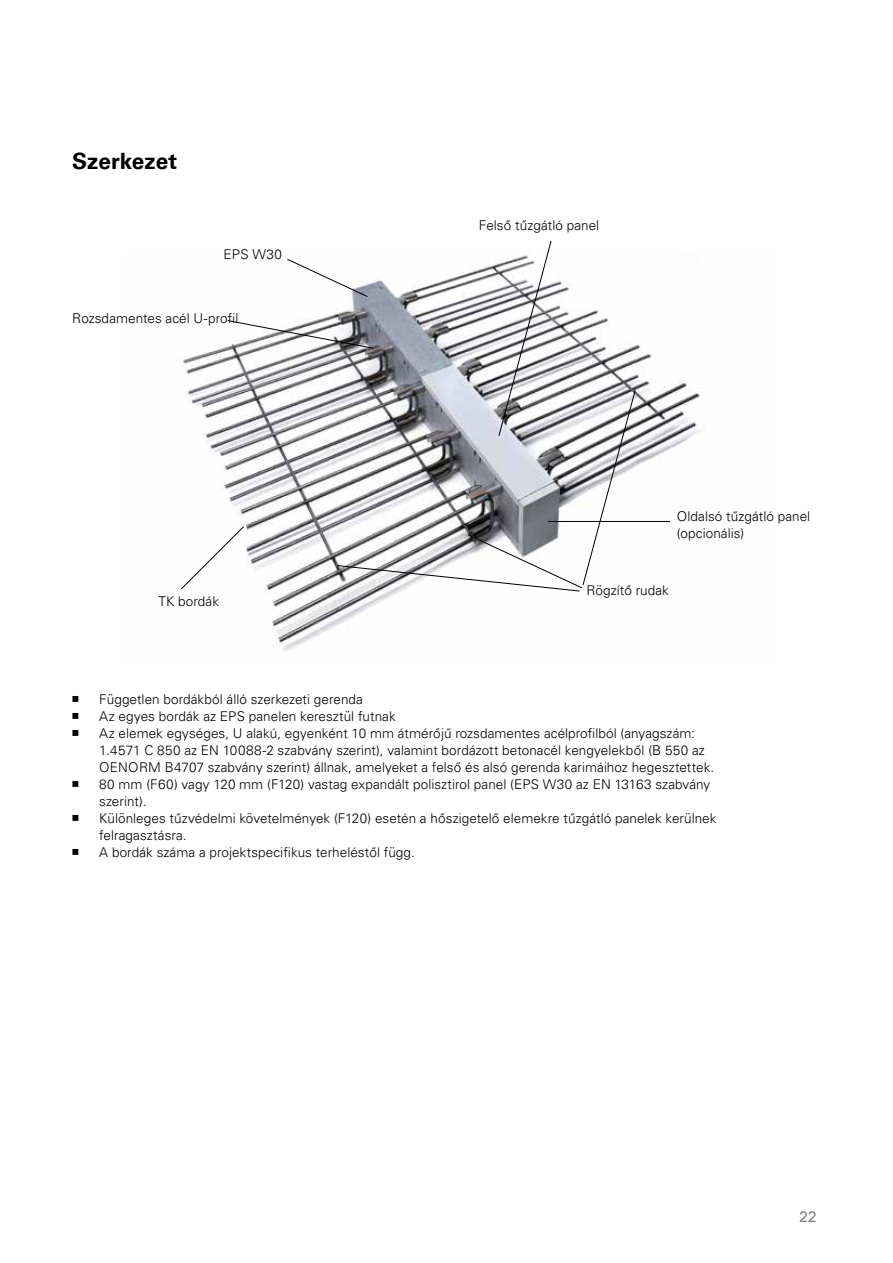
<style>
.page{position:relative;width:893px;height:1263px;background:#fff}
.page>*{position:absolute;margin:0;border:0;box-sizing:border-box;transform-origin:0 0}
.t1{font:700 22.5px "Univers LT Pro 65";color:#000}
.t2{font:15px "Arial Unicode MS";color:#77787b}
.t3{font:300 13.5px/17px "Univers LT Pro 45";letter-spacing:.005em;color:#000}
.t4{font:13.5px "Arial Unicode MS";color:#000}
</style>
<div class="page">
<img style="left:272px;top:344px;width:433px;height:308px">
<hr style="left:548px;top:521px;width:122px;height:1px;background:#000">
<svg style="left:180px;top:240px;width:456px;height:352px"></svg>
<h1 class="t1" style="left:72px;top:146px;width:106px">Szerkezet</h1>
<p class="t3" style="left:224px;top:245px;width:60px">EPS W30</p>
<p class="t3" style="left:72px;top:309px;width:168px">Rozsdamentes acél U-profil</p>
<p class="t3" style="left:158px;top:592px;width:62px">TK bordák</p>
<p class="t3" style="left:479px;top:216px;width:122px">Felső tűzgátló panel</p>
<p class="t3" style="left:677px;top:507px;width:135px">Oldalsó tűzgátló panel (opcionális)</p>
<p class="t3" style="left:586px;top:581px;width:84px">Rögzítő rudak</p>
<p class="t4" style="left:72px;top:689px;width:8px">￭</p>
<p class="t3" style="left:99px;top:690px;width:265px">Független bordákból álló szerkezeti gerenda</p>
<p class="t4" style="left:72px;top:706px;width:8px">￭</p>
<p class="t3" style="left:99px;top:707px;width:298px">Az egyes bordák az EPS panelen keresztül futnak</p>
<p class="t4" style="left:72px;top:723px;width:8px">￭</p>
<p class="t3" style="left:99px;top:724px;width:617px">Az elemek egységes, U alakú, egyenként 10 mm átmérőjű rozsdamentes acélprofilból (anyagszám:<br>1.4571 C 850 az EN 10088-2 szabvány szerint), valamint bordázott betonacél kengyelekből (B 550 az<br>OENORM B4707 szabvány szerint) állnak, amelyeket a felső és alsó gerenda karimáihoz hegesztettek.</p>
<p class="t4" style="left:72px;top:774px;width:8px">￭</p>
<p class="t3" style="left:99px;top:775px;width:613px">80 mm (F60) vagy 120 mm (F120) vastag expandált polisztirol panel (EPS W30 az EN 13163 szabvány szerint).</p>
<p class="t4" style="left:72px;top:808px;width:8px">￭</p>
<p class="t3" style="left:99px;top:809px;width:619px">Különleges tűzvédelmi követelmények (F120) esetén a hőszigetelő elemekre tűzgátló panelek kerülnek felragasztásra.</p>
<p class="t4" style="left:72px;top:842px;width:8px">￭</p>
<p class="t3" style="left:99px;top:843px;width:317px">A bordák száma a projektspecifikus terheléstől függ.</p>
<p class="t2" style="left:799px;top:1206px;width:18px">22</p>
</div>
